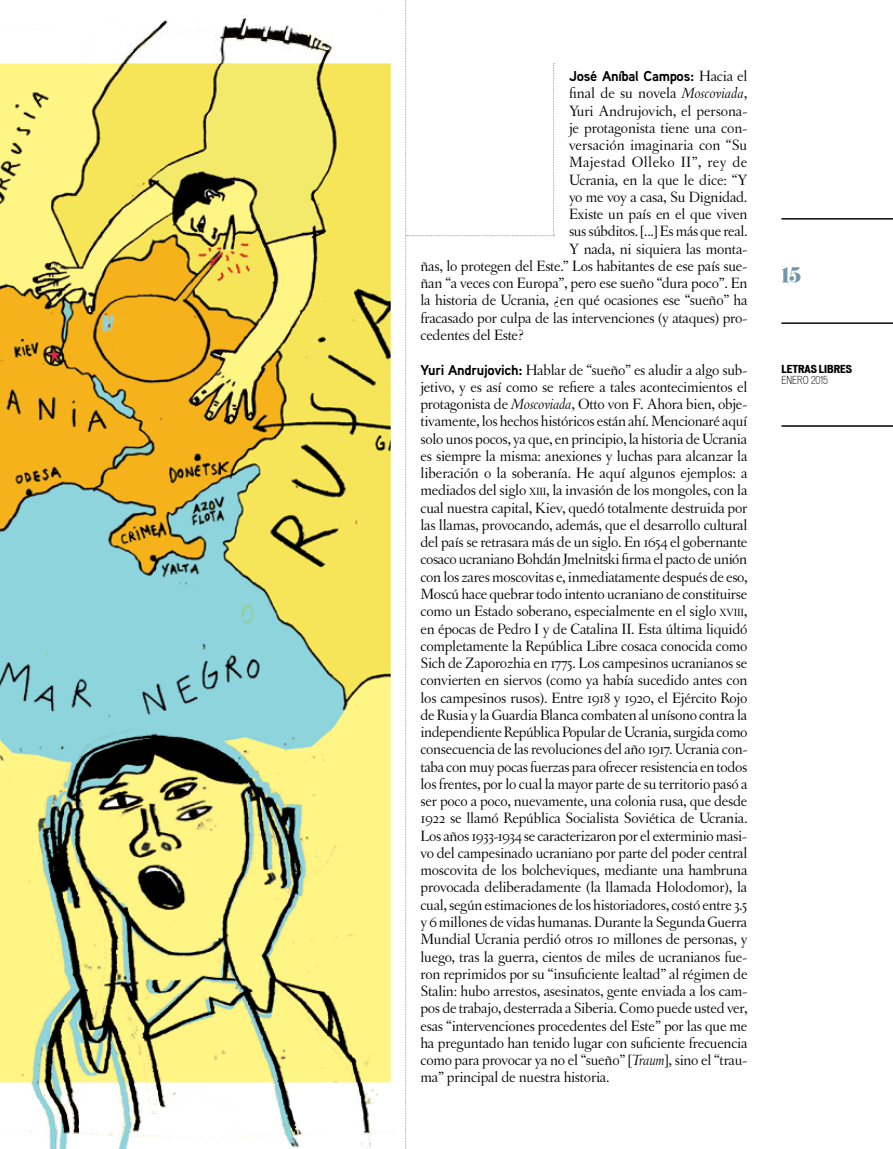
<style>
.page{position:relative;width:893px;height:1149px;background:#fff}
.page>*{position:absolute;margin:0;border:0;box-sizing:border-box;transform-origin:0 0}
.t1{font:18px "Eloquent JF";color:#7196ad}
.t2{font:15.75px/17.2px "Letras Oldstyle";letter-spacing:-.015em;color:#000;text-align:justify}
.t3{font:15.75px "Letras Oldstyle";letter-spacing:.025em;color:#000}
.t4{font:700 14.25px "Aaux Next";letter-spacing:-.02em;color:#000}
.t5{font:700 expanded 10.5px "Vonnes";color:#000}
.t6{font:300 condensed 10.5px "Vonnes";color:#000}
.s1{font-family:"Letras Oldstyle";font-weight:400;font-size:15.75px}
.s2{font-style:italic}
.s3{font-family:"Aaux Next";font-weight:700;font-size:14.25px}
.s4{font-size:10.95px}
</style>
<div class="page">
<hr style="left:781px;top:218px;width:112px;height:1px;background:#000">
<hr style="left:781px;top:323px;width:112px;height:1px;background:#000">
<hr style="left:781px;top:425px;width:112px;height:1px;background:#000">
<img style="left:0;top:64px;width:391px;height:1018px">
<img style="left:0;top:15px;width:391px;height:49px">
<img style="left:0;top:1082px;width:393px;height:66px">
<svg style="left:405px;top:0;width:150px;height:1149px"></svg>
<p class="t4" style="left:569px;top:66px;width:180px">José Aníbal Campos: <span class="s1">Hacia el</span></p>
<p class="t2" style="left:569px;top:85px;width:180px">final de su novela <span class="s2">Moscoviada</span>,</p>
<p class="t2" style="left:569px;top:102px;width:180px">Yuri Andrujovich, el persona-</p>
<p class="t2" style="left:569px;top:119px;width:180px">je protagonista tiene una con-</p>
<p class="t2" style="left:569px;top:136px;width:180px">versación imaginaria con “Su</p>
<p class="t3" style="left:569px;top:153px;width:180px">Majestad Olleko II”, rey de</p>
<p class="t2" style="left:569px;top:171px;width:180px">Ucrania, en la que le dice: “Y</p>
<p class="t2" style="left:569px;top:188px;width:180px">yo me voy a casa, Su Dignidad.</p>
<p class="t2" style="left:569px;top:205px;width:180px">Existe un país en el que viven</p>
<p class="t2" style="left:569px;top:223px;width:180px">sus súbditos. [...] Es más que real.</p>
<p class="t2" style="left:569px;top:240px;width:180px">Y nada, ni siquiera las monta-</p>
<p class="t2" style="left:420px;top:257px;width:328px">ñas, lo protegen del Este.” Los habitantes de ese país sue-</p>
<p class="t2" style="left:420px;top:274px;width:328px">ñan “a veces con Europa”, pero ese sueño “dura poco”. En</p>
<p class="t2" style="left:420px;top:292px;width:328px">la historia de Ucrania, ¿en qué ocasiones ese “sueño” ha</p>
<p class="t2" style="left:420px;top:309px;width:328px">fracasado por culpa de las intervenciones (y ataques) pro-</p>
<p class="t2" style="left:420px;top:326px;width:106px">cedentes del Este?</p>
<p class="t2" style="left:420px;top:361px;width:329px"><span class="s3">Yuri Andrujovich:</span> Hablar de “sueño” es aludir a algo sub&shy;jetivo, y es así como se refiere a tales acontecimientos el protagonista de <span class="s2">Moscoviada</span>, Otto von F. Ahora bien, obje&shy;tivamente, los hechos históricos están ahí. Mencionaré aquí solo unos pocos, ya que, en principio, la historia de Ucrania es siempre la misma: anexiones y luchas para alcanzar la liberación o la soberanía. He aquí algunos ejemplos: a mediados del siglo <span class="s4">XIII</span>, la invasión de los mongoles, con la cual nuestra capital, Kiev, quedó totalmente destruida por las llamas, provocando, además, que el desarrollo cultural del país se retrasara más de un siglo. En 1654 el gobernante cosaco ucraniano Bohdán Jmelnitski firma el pacto de unión con los zares moscovitas e, inmediatamente después de eso, Moscú hace quebrar todo intento ucraniano de constituirse como un Estado soberano, especialmente en el siglo <span class="s4">XVIII</span>, en épocas de Pedro I y de Catalina II. Esta última liquidó completamente la República Libre cosaca conocida como Sich de Zaporozhia en 1775. Los campesinos ucranianos se convierten en siervos (como ya había sucedido antes con los campesinos rusos). Entre 1918 y 1920, el Ejército Rojo de Rusia y la Guardia Blanca combaten al unísono contra la independiente República Popular de Ucrania, surgida como consecuencia de las revoluciones del año 1917. Ucrania con&shy;taba con muy pocas fuerzas para ofrecer resistencia en todos los frentes, por lo cual la mayor parte de su territorio pasó a ser poco a poco, nuevamente, una colonia rusa, que desde 1922 se llamó República Socialista Soviética de Ucrania.<br>Los años 1933-1934 se caracterizaron por el exterminio masi&shy;vo del campesinado ucraniano por parte del poder central moscovita de los bolcheviques, mediante una hambruna provocada deliberadamente (la llamada Holodomor), la cual, según estimaciones de los historiadores, costó entre 3.5 y 6 millones de vidas humanas. Durante la Segunda Guerra Mundial Ucrania perdió otros 10 millones de personas, y luego, tras la guerra, cientos de miles de ucranianos fue&shy;ron reprimidos por su “insuficiente lealtad” al régimen de Stalin: hubo arrestos, asesinatos, gente enviada a los cam&shy;pos de trabajo, desterrada a Siberia. Como puede usted ver, esas “intervenciones procedentes del Este” por las que me ha preguntado han tenido lugar con suficiente frecuencia como para provocar ya no el “sueño” [<span class="s2">Traum</span>], sino el “trau&shy;ma” principal de nuestra historia.</p>
<p class="t1" style="left:781px;top:262px;width:21px">15</p>
<p class="t5" style="left:781px;top:363px;width:72px">LETRAS LIBRES</p>
<p class="t6" style="left:781px;top:373px;width:48px">ENERO 2015</p>
</div>
